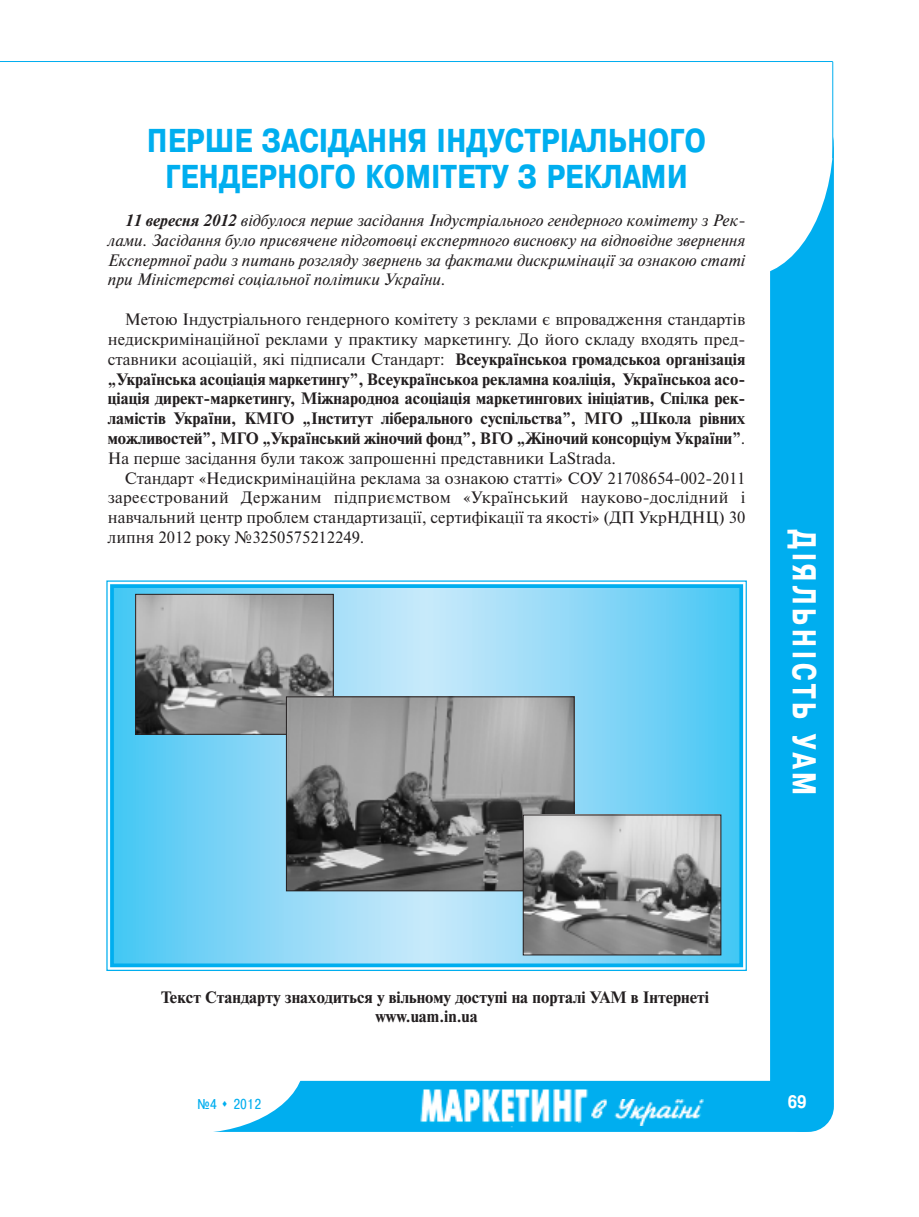
<style>
.page{position:relative;width:919px;height:1217px;background:#fff}
.page>*{position:absolute;margin:0;border:0;box-sizing:border-box;transform-origin:0 0}
.t1{font:700 33px/36px "Pragmatica Cond C";letter-spacing:.015em;color:#00aeef;text-align:center}
.t2{font:700 33px "Pragmatica Cond C";letter-spacing:.13em;color:#fff;scale:.9 1}
.t3{font:700 18px "Pragmatica Cond C";color:#fff}
.t4{font:700 16.5px/19.8px "Newton C";color:#231f20;text-align:justify}
.t5{font:italic 16.5px/19.8px "Newton C";color:#231f20;text-align:justify}
.t6{font:16.5px/19.8px "Newton C";color:#231f20;text-align:justify}
.t7{font:14.25px "Pragmatica Cond C";color:#00aeef}
.s1{font-weight:700}
.s2{font-weight:400}
</style>
<div class="page">
<div style="left:770px;top:112px;width:63px;height:1019px;background:#00aeef;border-radius:32px"></div>
<div style="left:661px;top:0;width:172px;height:276px;background:#fff;border-radius:50%"></div>
<div style="left:190px;top:1080px;width:643px;height:51px;background:#00aeef;border-radius:26px"></div>
<div style="left:78px;top:991px;width:226px;height:142px;background:#fff;border-radius:50%"></div>
<img style="left:420px;top:1089px;width:169px;height:34px">
<img style="left:578px;top:1098px;width:125px;height:26px">
<hr style="left:832px;top:62px;width:1px;height:96px;background:#00aeef">
<img style="left:115px;top:589px;width:623px;height:373px">
<div style="left:110px;top:584px;width:633px;height:383px;border:4px solid #00aeef"></div>
<img style="left:137px;top:596px;width:194px;height:136px">
<div style="left:135px;top:594px;width:198px;height:140px;border:1px solid #231f20"></div>
<img style="left:288px;top:698px;width:284px;height:190px">
<div style="left:286px;top:696px;width:288px;height:194px;border:1px solid #231f20"></div>
<img style="left:525px;top:816px;width:194px;height:136px">
<div style="left:523px;top:814px;width:198px;height:140px;border:1px solid #231f20"></div>
<hr style="left:0;top:61px;width:832px;height:1px;background:#00aeef">
<h1 class="t1" style="left:147px;top:123px;width:560px">ПЕРШЕ ЗАСІДАННЯ ІНДУСТРІАЛЬНОГО<br>ГЕНДЕРНОГО КОМІТЕТУ З РЕКЛАМИ</h1>
<p class="t5" style="left:108px;top:210px;width:639px;text-indent:17px"><span class="s1">11 вересня 2012</span> відбулося перше засідання Індустріального гендерного комітету з Рек&shy;лами. Засідання було присвячене підготовці експертного висновку на відповідне звернення Експертної ради з питань розгляду звернень за фактами дискримінації за ознакою статі при Міністерстві соціальної політики України.</p>
<p class="t4" style="left:108px;top:309px;width:639px;text-indent:17px"><span class="s2">Метою Індустріального гендерного комітету з реклами є впровадження стандартів недискримінаційної реклами у практику маркетингу. До його складу входять пред&shy;ставники асоціацій, які підписали Стандарт:</span> Всеукраїнськоа громадськоа організація „Українська асоціація маркетингу”, Всеукраїнськоа рекламна коаліція, Українськоа асо&shy;ціація директ-маркетингу, Міжнародноа асоціація маркетингових ініціатив, Спілка рек&shy;ламістів України, КМГО „Інститут ліберального суспільства”, МГО „Школа рівних можливостей”, МГО „Український жіночий фонд”, ВГО „Жіночий консорціум України”<span class="s2">.<br>На перше засідання були також запрошенні представники LaStrada.</span></p>
<p class="t6" style="left:108px;top:468px;width:639px;text-indent:17px">Стандарт «Недискримінаційна реклама за ознакою статті» СОУ 21708654-002-2011 зареєстрований Держаним підприємством «Український науково-дослідний і навчальний центр проблем стандартизації, сертифікації та якості» (ДП УкрНДНЦ) 30 липня 2012 року №3250575212249.</p>
<h1 class="t2" style="left:823px;top:530px;width:296px;rotate:90deg">ДІЯЛЬНІСТЬ УАМ</h1>
<p class="t4" style="left:375px;top:986px;width:335px;text-indent:-214px">Текст Стандарту знаходиться у вільному доступі на порталі УАМ в Інтернеті www.uam.in.ua</p>
<p class="t7" style="left:198px;top:1095px;width:65px">№4 ▲ 2012</p>
<p class="t3" style="left:787px;top:1090px;width:20px">69</p>
</div>
